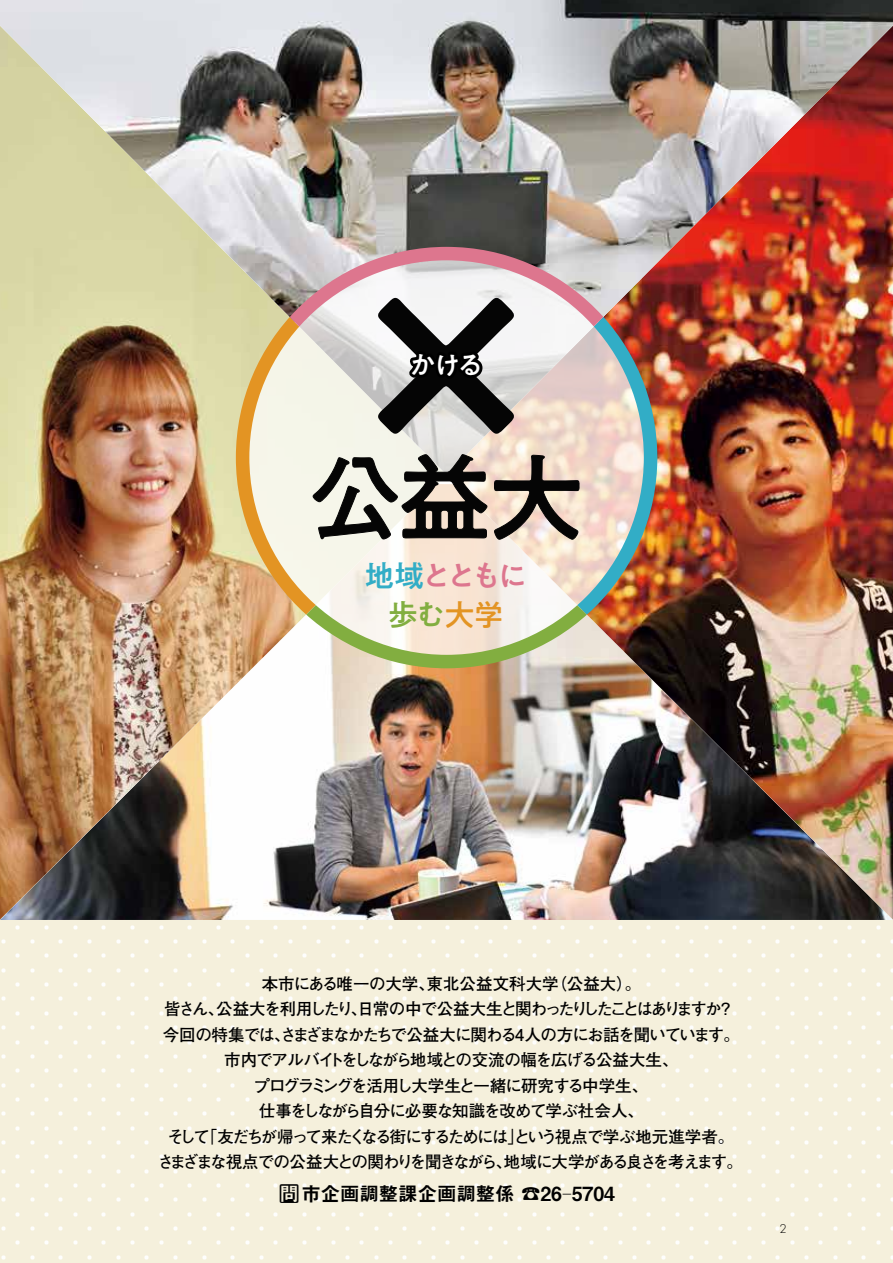
<style>
.page{position:relative;width:893px;height:1263px;background:#fff}
.page>*{position:absolute;margin:0;border:0;box-sizing:border-box;transform-origin:0 0}
.t1{font:500 246px "PA1 Gothic Std";color:#050505}
.t2{font:500 94.5px "PA1 Gothic Std";color:#050505}
.t3{font:500 30px/39px "PA1 Gothic Std";letter-spacing:-.07em;color:#dd768e;text-align:center}
.t4{font:500 27px "PA1 Gothic Std";color:#fff}
.t5{font:19.5px "Midashi Go Pro MB31";letter-spacing:-.005em;color:#000}
.t6{font:700 16.5px/25.5px "Futo Go B101 Pro";letter-spacing:-.075em;color:#000;text-align:center}
.t7{font:300 11.7px "Futura";color:#000}
.t8{font:7.8px "Midashi Go Pro MB31";color:#000;scale:2.5 1}
.s1{color:#32adc6}
.s2{color:#82ae40}
.s3{color:#e39423}
</style>
<div class="page">
<div style="left:0;top:867px;width:893px;height:396px;background:#f5f0dc"></div>
<img style="left:0;top:475px;width:893px;height:444px">
<img style="left:0;top:0;width:893px;height:475px">
<svg style="left:236px;top:475px;width:210px;height:193px"></svg>
<img style="left:446px;top:475px;width:211px;height:193px">
<svg style="left:236px;top:247px;width:421px;height:228px;background:#d9cac0"></svg>
<svg style="left:312px;top:454px;width:176px;height:86px;background:#e0dbcf"></svg>
<svg style="left:494px;top:454px;width:86px;height:86px;background:#e5d1c1"></svg>
<svg style="left:377px;top:296px;width:139px;height:139px"></svg>
<h1 class="t1" style="left:323px;top:221px;width:247px">×</h1>
<h3 class="t4" style="left:409px;top:349px;width:76px">かける</h3>
<h2 class="t2" style="left:308px;top:442px;width:278px">公益大</h2>
<h3 class="t3" style="left:364px;top:559px;width:164px"><span class="s1">地域</span>とともに<span class="s2">歩む</span><span class="s3">大学</span></h3>
<p class="t6" style="left:157px;top:969px;width:587px">本市にある唯一の大学、東北公益文科大学（公益大）。<br>皆さん、公益大を利用したり、日常の中で公益大生と関わったりしたことはありますか？今回の特集では、さまざまなかたちで公益大に関わる4人の方にお話を聞いています。市内でアルバイトをしながら地域との交流の幅を広げる公益大生、<br>プログラミングを活用し大学生と一緒に研究する中学生、<br>仕事をしながら自分に必要な知識を改めて学ぶ社会人、<br>そして「友だちが帰って来たくなる街にするためには」という視点で学ぶ地元進学者。さまざまな視点での公益大との関わりを聞きながら、地域に大学がある良さを考えます。</p>
<p class="t5" style="left:280px;top:1178px;width:284px">問市企画調整課企画調整係 ☎26</p>
<p class="t8" style="left:562px;top:1188px;width:5px">-</p>
<p class="t5" style="left:572px;top:1178px;width:45px">5704</p>
<p class="t7" style="left:779px;top:1222px;width:9px">2</p>
</div>
